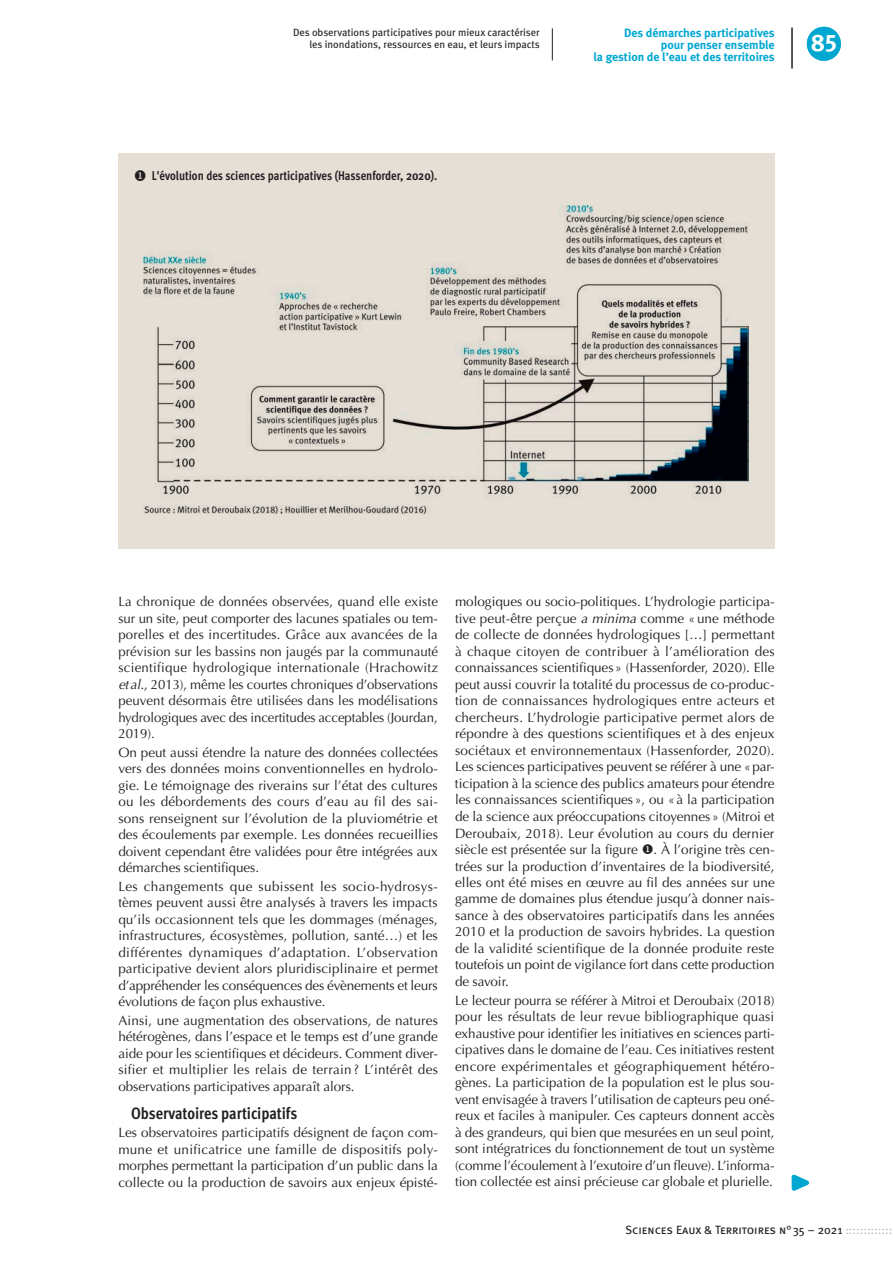
<style>
.page{position:relative;width:893px;height:1263px;background:#fff}
.page>*{position:absolute;margin:0;border:0;box-sizing:border-box;transform-origin:0 0}
.t1{font:24px "Meta Bold Caps Expert";color:#fff}
.t2{font:700 16.5px "Meta Cond OT";color:#231f20}
.t3{font:13.5px/16.5px "Optima";letter-spacing:-.005em;color:#231f20;text-align:justify}
.titre_figure{font:700 12.75px "Meta Cond OT";color:#231f20}
.t4{font:700 12px/12px "Meta";color:#00a7d1;text-align:right}
.t5{font:12px "Meta Book Caps";letter-spacing:-.005em;color:#231f20}
.roulette_article{font:10.5px/12px "Meta Book LF";color:#231f20;text-align:right}
.s1{font-style:italic}
.s2{color:#bcbdc0}
</style>
<div class="page">
<div style="left:118px;top:153px;width:657px;height:395px;background:#e5dfd6"></div>
<svg style="left:791px;top:1174px;width:19px;height:17px"></svg>
<hr style="left:552px;top:28px;width:1px;height:32px;background:#231f20">
<img style="left:144px;top:205px;width:604px;height:309px">
<div style="left:807px;top:27px;width:34px;height:34px;background:#00a7d1;border-radius:50%"></div>
<hr style="left:792px;top:28px;width:1px;height:40px;background:#231f20">
<p class="roulette_article" style="left:293px;top:26px;width:248px">Des observations participatives pour mieux caractériser les inondations, ressources en eau, et leurs impacts</p>
<p class="titre_figure" style="left:134px;top:167px;width:305px">◆ L'évolution des sciences participatives (Hassenforder, 2020).</p>
<p class="t4" style="left:594px;top:27px;width:183px">Des démarches participatives<br>pour penser ensemble<br>la gestion de l’eau et des territoires</p>
<p class="t1" style="left:811px;top:28px;width:28px">85</p>
<p class="t3" style="left:118px;top:593px;width:321px">La chronique de données observées, quand elle existe sur un site, peut comporter des lacunes spatiales ou tem&shy;porelles et des incertitudes. Grâce aux avancées de la prévision sur les bassins non jaugés par la communauté scientifique hydrologique internationale (Hrachowitz <span class="s1">etal.</span>, 2013), même les courtes chroniques d’observations peuvent désormais être utilisées dans les modélisations hydrologiques avec des incertitudes acceptables (Jourdan, 2019).</p>
<p class="t3" style="left:118px;top:744px;width:321px">On peut aussi étendre la nature des données collectées vers des données moins conventionnelles en hydrolo&shy;gie. Le témoignage des riverains sur l’état des cultures ou les débordements des cours d’eau au fil des sai&shy;sons renseignent sur l’évolution de la pluviométrie et des écoulements par exemple. Les données recueillies doivent cependant être validées pour être intégrées aux démarches scientifiques.</p>
<p class="t3" style="left:118px;top:878px;width:321px">Les changements que subissent les socio-hydrosys&shy;tèmes peuvent aussi être analysés à travers les impacts qu’ils occasionnent tels que les dommages (ménages, infrastructures, écosystèmes, pollution, santé…) et les différentes dynamiques d’adaptation. L’observation participative devient alors pluridisciplinaire et permet d’appréhender les conséquences des évènements et leurs évolutions de façon plus exhaustive.</p>
<p class="t3" style="left:118px;top:1012px;width:321px">Ainsi, une augmentation des observations, de natures hétérogènes, dans l’espace et le temps est d’une grande aide pour les scientifiques et décideurs. Comment diver&shy;sifier et multiplier les relais de terrain ? L’intérêt des observations participatives apparaît alors.</p>
<h2 class="t2" style="left:131px;top:1102px;width:168px">Observatoires participatifs</h2>
<p class="t3" style="left:118px;top:1124px;width:321px">Les observatoires participatifs désignent de façon com&shy;mune et unificatrice une famille de dispositifs poly&shy;morphes permettant la participation d’un public dans la collecte ou la production de savoirs aux enjeux épisté-</p>
<p class="t3" style="left:455px;top:594px;width:321px">mologiques ou socio-politiques. L’hydrologie participa&shy;tive peut-être perçue <span class="s1">a minima</span> comme «une méthode de collecte de données hydrologiques […] permettant à chaque citoyen de contribuer à l’amélioration des connaissances scientifiques» (Hassenforder, 2020). Elle peut aussi couvrir la totalité du processus de co-produc&shy;tion de connaissances hydrologiques entre acteurs et chercheurs. L’hydrologie participative permet alors de répondre à des questions scientifiques et à des enjeux sociétaux et environnementaux (Hassenforder, 2020).<br>Les sciences participatives peuvent se référer à une «par&shy;ticipation à la science des publics amateurs pour étendre les connaissances scientifiques», ou «à la participation de la science aux préoccupations citoyennes » (Mitroi et Deroubaix, 2018). Leur évolution au cours du dernier siècle est présentée sur la figure ◆. À l’origine très cen&shy;trées sur la production d’inventaires de la biodiversité, elles ont été mises en œuvre au fil des années sur une gamme de domaines plus étendue jusqu’à donner nais&shy;sance à des observatoires participatifs dans les années 2010 et la production de savoirs hybrides. La question de la validité scientifique de la donnée produite reste toutefois un point de vigilance fort dans cette production de savoir.</p>
<p class="t3" style="left:455px;top:992px;width:321px">Le lecteur pourra se référer à Mitroi et Deroubaix (2018) pour les résultats de leur revue bibliographique quasi exhaustive pour identifier les initiatives en sciences parti&shy;cipatives dans le domaine de l’eau. Ces initiatives restent encore expérimentales et géographiquement hétéro&shy;gènes. La participation de la population est le plus sou&shy;vent envisagée à travers l’utilisation de capteurs peu oné&shy;reux et faciles à manipuler. Ces capteurs donnent accès à des grandeurs, qui bien que mesurées en un seul point, sont intégratrices du fonctionnement de tout un système (comme l’écoulement à l’exutoire d’un fleuve). L’informa&shy;tion collectée est ainsi précieuse car globale et plurielle.</p>
<p class="t5" style="left:625px;top:1223px;width:269px">Sciences Eaux &amp; Territoires n°35 – 2021 <span class="s2">:::::::::::::</span></p>
</div>
